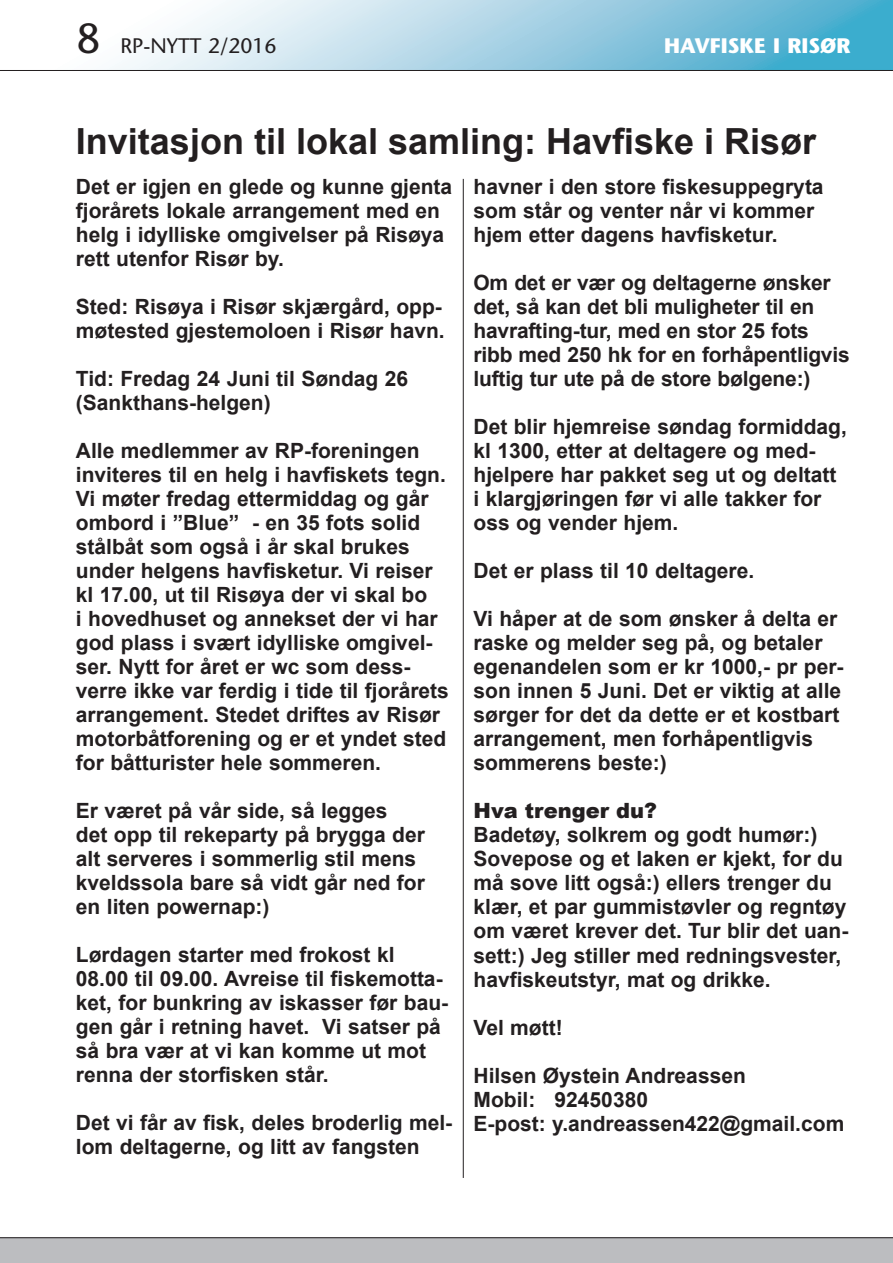
<style>
.page{position:relative;width:893px;height:1263px;background:#fff}
.page>*{position:absolute;margin:0;border:0;box-sizing:border-box;transform-origin:0 0}
.t1{font:700 36px "Arial";color:#231f20}
.t2{font:700 21px/24px "Arial";color:#231f20}
.t3{font:500 21px "Stone Sans Std";color:#231f20}
.t4{font:700 21px "Stone Sans Std";color:#fff}
.t5{font:900 21px "Arial";color:#231f20}
.s1{font-size:42px}
</style>
<div class="page">
<svg style="left:102px;top:0;width:791px;height:70px"></svg>
<hr style="left:0;top:70px;width:893px;height:1px;background:#231f20">
<div style="left:0;top:1237px;width:893px;height:26px;background:#bcbdc0"></div>
<hr style="left:0;top:1237px;width:893px;height:1px;background:#231f20">
<hr style="left:463px;top:179px;width:1px;height:999px;background:#231f20">
<p class="t3" style="left:77px;top:33px;width:202px"><span class="s1">8</span> RP-NYTT 2/2016</p>
<p class="t4" style="left:664px;top:33px;width:188px">HAVFISKE I RISØR</p>
<h1 class="t1" style="left:76px;top:117px;width:742px">Invitasjon til lokal samling: Havfiske i Risør</h1>
<p class="t2" style="left:76px;top:175px;width:378px">Det er igjen en glede og kunne gjenta fjorårets lokale arrangement med en helg i idylliske omgivelser på Risøya rett utenfor Risør by.</p>
<p class="t2" style="left:76px;top:296px;width:370px">Sted: Risøya i Risør skjærgård, opp&shy;møtested gjestemoloen i Risør havn.</p>
<p class="t2" style="left:76px;top:368px;width:334px">Tid: Fredag 24 Juni til Søndag 26 (Sankthans-helgen)</p>
<p class="t2" style="left:76px;top:440px;width:374px">Alle medlemmer av RP-foreningen inviteres til en helg i havfiskets tegn.<br>Vi møter fredag ettermiddag og går ombord i ”Blue” - en 35 fots solid stålbåt som også i år skal brukes under helgens havfisketur. Vi reiser kl 17.00, ut til Risøya der vi skal bo<br>i hovedhuset og annekset der vi har god plass i svært idylliske omgivel&shy;ser. Nytt for året er wc som dess&shy;verre ikke var ferdig i tide til fjorårets arrangement. Stedet driftes av Risør motorbåtforening og er et yndet sted for båtturister hele sommeren.</p>
<p class="t2" style="left:76px;top:800px;width:350px">Er været på vår side, så legges<br>det opp til rekeparty på brygga der alt serveres i sommerlig stil mens kveldssola bare så vidt går ned for en liten powernap:)</p>
<p class="t2" style="left:76px;top:944px;width:374px">Lørdagen starter med frokost kl 08.00 til 09.00. Avreise til fiskemotta&shy;ket, for bunkring av iskasser før bau&shy;gen går i retning havet. Vi satser på så bra vær at vi kan komme ut mot renna der storfisken står.</p>
<p class="t2" style="left:76px;top:1112px;width:378px">Det vi får av fisk, deles broderlig mel&shy;lom deltagerne, og litt av fangsten</p>
<p class="t2" style="left:473px;top:176px;width:352px">havner i den store fiskesuppegryta som står og venter når vi kommer hjem etter dagens havfisketur.</p>
<p class="t2" style="left:473px;top:272px;width:378px">Om det er vær og deltagerne ønsker det, så kan det bli muligheter til en havrafting-tur, med en stor 25 fots ribb med 250 hk for en forhåpentligvis luftig tur ute på de store bølgene:)</p>
<p class="t2" style="left:473px;top:416px;width:375px">Det blir hjemreise søndag formiddag, kl 1300, etter at deltagere og med&shy;hjelpere har pakket seg ut og deltatt i klargjøringen før vi alle takker for oss og vender hjem.</p>
<p class="t2" style="left:473px;top:560px;width:282px">Det er plass til 10 deltagere.</p>
<p class="t2" style="left:473px;top:608px;width:371px">Vi håper at de som ønsker å delta er raske og melder seg på, og betaler egenandelen som er kr 1000,- pr per&shy;son innen 5 Juni. Det er viktig at alle sørger for det da dette er et kostbart arrangement, men forhåpentligvis sommerens beste:)</p>
<p class="t5" style="left:473px;top:796px;width:185px">Hva trenger du?</p>
<p class="t2" style="left:473px;top:824px;width:376px">Badetøy, solkrem og godt humør:)<br>Sovepose og et laken er kjekt, for du må sove litt også:) ellers trenger du klær, et par gummistøvler og regntøy om været krever det. Tur blir det uan&shy;sett:) Jeg stiller med redningsvester, havfiskeutstyr, mat og drikke.</p>
<p class="t2" style="left:473px;top:1016px;width:91px">Vel møtt!</p>
<p class="t2" style="left:473px;top:1064px;width:372px">Hilsen Øystein Andreassen<br>Mobil: 92450380<br>E-post: y.andreassen422@gmail.com</p>
</div>
